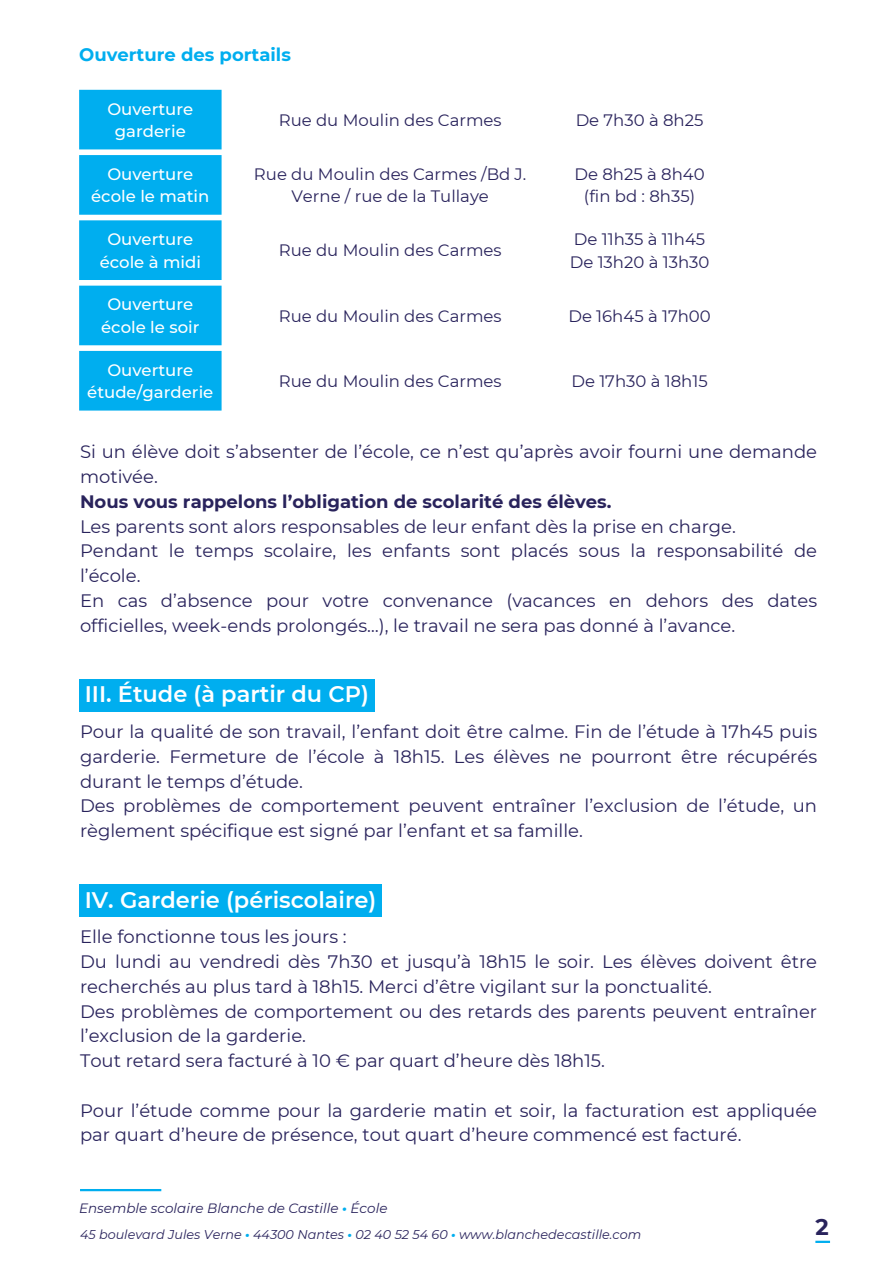
<style>
.page{position:relative;width:894px;height:1264px;background:#fff}
.page>*{position:absolute;margin:0;border:0;box-sizing:border-box;transform-origin:0 0}
.t1{font:600 22.5px "Montserrat";color:#fff}
.t2{font:700 22.5px "Montserrat";color:#29235c}
.t3{font:18px/24.8px "Montserrat";color:#29235c}
.t4{font:700 18px "Montserrat";color:#29235c}
.t5{font:700 18px "Montserrat";color:#00aeef}
.t6{font:16.5px/22.5px "Montserrat";color:#29235c;text-align:center}
.t7{font:500 16.5px/22.5px "Montserrat";color:#fff;text-align:center}
.t8{font:italic 13.5px "Montserrat";color:#29235c}
.t9{font:italic 12.75px "Montserrat";color:#29235c}
.s1{font-weight:700;color:#00aeef}
</style>
<div class="page">
<div style="left:79px;top:679px;width:295px;height:32px;background:#00aeef"></div>
<div style="left:79px;top:884px;width:303px;height:33px;background:#00aeef"></div>
<svg style="left:79px;top:90px;width:142px;height:320px;background:#12b3f0"></svg>
<hr style="left:80px;top:1188px;width:81px;height:3px;background:#00aeef">
<svg style="left:815px;top:1240px;width:14px;height:2px"></svg>
<p class="t5" style="left:79px;top:41px;width:213px">Ouverture des portails</p>
<p class="t7" style="left:107px;top:97px;width:87px">Ouverture garderie</p>
<p class="t6" style="left:279px;top:108px;width:224px">Rue du Moulin des Carmes</p>
<p class="t6" style="left:575px;top:108px;width:129px">De 7h30 à 8h25</p>
<p class="t7" style="left:91px;top:162px;width:120px">Ouverture école le matin</p>
<p class="t6" style="left:254px;top:162px;width:274px">Rue du Moulin des Carmes /Bd J.<br>Verne / rue de la Tullaye</p>
<p class="t6" style="left:574px;top:162px;width:132px">De 8h25 à 8h40 (fin bd : 8h35)</p>
<p class="t7" style="left:100px;top:227px;width:103px">Ouverture école à midi</p>
<p class="t6" style="left:279px;top:239px;width:224px">Rue du Moulin des Carmes</p>
<p class="t6" style="left:569px;top:227px;width:141px;text-align:left">De 11h35 à 11h45<br>De 13h20 à 13h30</p>
<p class="t7" style="left:101px;top:292px;width:100px">Ouverture école le soir</p>
<p class="t6" style="left:279px;top:304px;width:224px">Rue du Moulin des Carmes</p>
<p class="t6" style="left:568px;top:304px;width:144px">De 16h45 à 17h00</p>
<p class="t7" style="left:87px;top:358px;width:128px">Ouverture étude/garderie</p>
<p class="t6" style="left:279px;top:369px;width:224px">Rue du Moulin des Carmes</p>
<p class="t6" style="left:571px;top:369px;width:138px">De 17h30 à 18h15</p>
<p class="t3" style="left:80px;top:439px;width:738px">Si un élève doit s’absenter de l’école, ce n’est qu’après avoir fourni une demande motivée.</p>
<p class="t4" style="left:80px;top:488px;width:533px">Nous vous rappelons l’obligation de scolarité des élèves.</p>
<p class="t3" style="left:80px;top:513px;width:738px">Les parents sont alors responsables de leur enfant dès la prise en charge.<br>Pendant le temps scolaire, les enfants sont placés sous la responsabilité de l’école.<br>En cas d’absence pour votre convenance (vacances en dehors des dates officielles, week-ends prolongés…), le travail ne sera pas donné à l’avance.</p>
<p class="t1" style="left:85px;top:678px;width:286px">III. Étude (à partir du CP)</p>
<p class="t3" style="left:80px;top:718px;width:738px">Pour la qualité de son travail, l’enfant doit être calme. Fin de l’étude à 17h45 puis garderie. Fermeture de l’école à 18h15. Les élèves ne pourront être récupérés durant le temps d’étude.<br>Des problèmes de comportement peuvent entraîner l’exclusion de l’étude, un règlement spécifique est signé par l’enfant et sa famille.</p>
<p class="t1" style="left:85px;top:883px;width:293px">IV. Garderie (périscolaire)</p>
<p class="t3" style="left:80px;top:923px;width:738px">Elle fonctionne tous les jours :<br>Du lundi au vendredi dès 7h30 et jusqu’à 18h15 le soir. Les élèves doivent être recherchés au plus tard à 18h15. Merci d’être vigilant sur la ponctualité.<br>Des problèmes de comportement ou des retards des parents peuvent entraîner l’exclusion de la garderie.<br>Tout retard sera facturé à 10 € par quart d’heure dès 18h15.</p>
<p class="t3" style="left:80px;top:1097px;width:738px">Pour l’étude comme pour la garderie matin et soir, la facturation est appliquée par quart d’heure de présence, tout quart d’heure commencé est facturé.</p>
<p class="t8" style="left:79px;top:1198px;width:310px">Ensemble scolaire Blanche de Castille <span class="s1">•</span> École</p>
<p class="t9" style="left:80px;top:1225px;width:562px">45 boulevard Jules Verne <span class="s1">•</span> 44300 Nantes <span class="s1">•</span> 02 40 52 54 60 <span class="s1">•</span> www.blanchedecastille.com</p>
<p class="t2" style="left:815px;top:1210px;width:15px">2</p>
</div>
